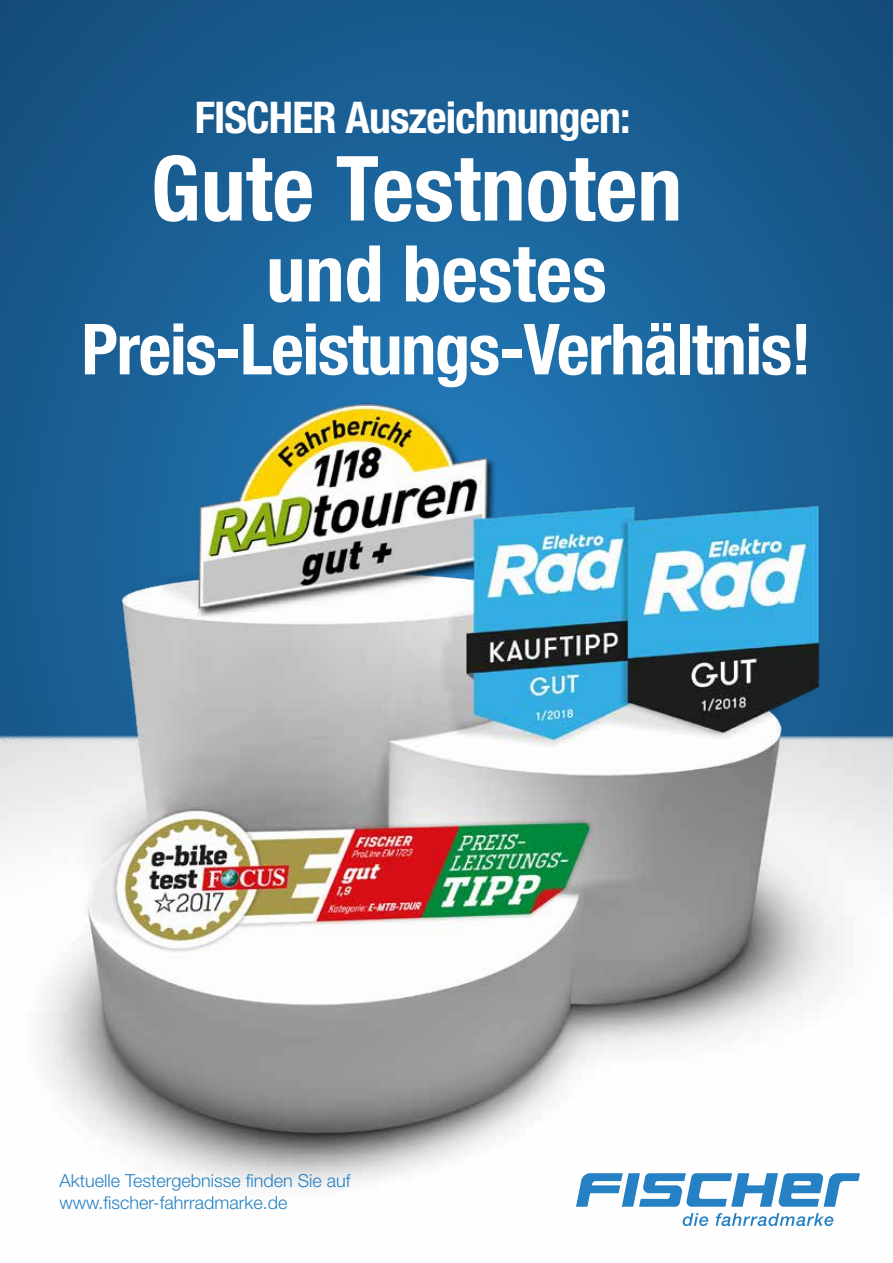
<style>
.page{position:relative;width:893px;height:1263px;background:#fff}
.page>*{position:absolute;margin:0;border:0;box-sizing:border-box;transform-origin:0 0}
.t1{font:700 condensed 90px "Helvetica Neue";color:#fff}
.t2{font:700 condensed 78.3px "Helvetica Neue";color:#fff}
.t3{font:700 condensed 70.5px "Helvetica Neue";letter-spacing:-.02em;color:#fff}
.t4{font:700 condensed 43.8px "Helvetica Neue";letter-spacing:-.02em;color:#fff}
.t5{font:300 18px/21.6px "Helvetica Neue";color:#2581c4}
</style>
<div class="page">
<svg style="left:0;top:0;width:893px;height:259px;background:#185a8e"></svg>
<img style="left:0;top:259px;width:893px;height:968px">
<svg style="left:576px;top:1173px;width:284px;height:34px"></svg>
<svg style="left:683px;top:1213px;width:150px;height:13px"></svg>
<h3 class="t4" style="left:195px;top:91px;width:437px">FISCHER Auszeichnungen:</h3>
<h1 class="t1" style="left:151px;top:134px;width:533px">Gute Testnoten</h1>
<h2 class="t2" style="left:266px;top:226px;width:342px">und bestes</h2>
<h3 class="t3" style="left:81px;top:307px;width:732px">Preis-Leistungs-Verhältnis!</h3>
<p class="t5" style="left:60px;top:1170px;width:293px">Aktuelle Testergebnisse finden Sie auf www.fischer-fahrradmarke.de</p>
</div>
